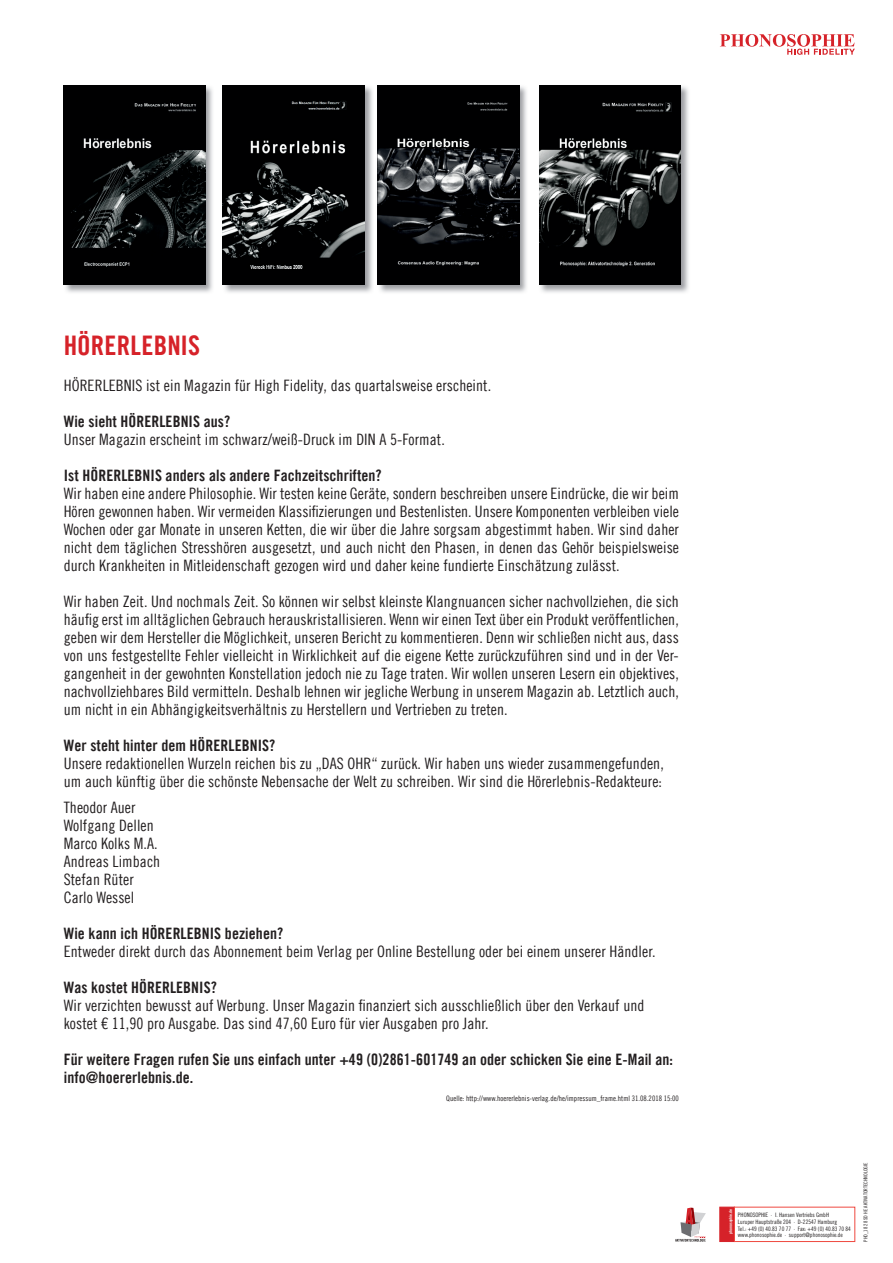
<style>
.page{position:relative;width:893px;height:1263px;background:#fff}
.page>*{position:absolute;margin:0;border:0;box-sizing:border-box;transform-origin:0 0}
.t1{font:27px "Trade Gothic LT Com Bd Cn 20";letter-spacing:.005em;color:#d62229}
.t2{font:15.75px/18px "Trade Gothic LT Com Cn 18";letter-spacing:.005em;color:#231f20}
.t3{font:15.75px/18px "Trade Gothic LT Com Bd Cn 20";letter-spacing:.005em;color:#231f20}
.t4{font:7.5px "Trade Gothic LT Com Cn 18";letter-spacing:.005em;color:#231f20}
.t5{font:6px/6.6px "Trade Gothic LT Com Cn 18";color:#231f20}
.t6{font:5.25px "Trade Gothic LT Com Cn 18";color:#231f20}
.t7{font:4.2px "Trade Gothic LT Com Bd Cn 20";color:#fff}
</style>
<div class="page">
<div style="left:720px;top:1207px;width:14px;height:34px;background:#d62229"></div>
<svg style="left:675px;top:1207px;width:31px;height:34px"></svg>
<svg style="left:720px;top:34px;width:135px;height:21px"></svg>
<img style="left:63px;top:85px;width:150px;height:208px">
<img style="left:64px;top:85px;width:141px;height:200px">
<img style="left:224px;top:85px;width:149px;height:208px">
<img style="left:223px;top:85px;width:141px;height:200px">
<img style="left:377px;top:85px;width:150px;height:208px">
<img style="left:378px;top:85px;width:141px;height:200px">
<img style="left:540px;top:85px;width:149px;height:208px">
<img style="left:539px;top:85px;width:141px;height:200px">
<h1 class="t1" style="left:64px;top:329px;width:138px">HÖRERLEBNIS</h1>
<p class="t2" style="left:64px;top:377px;width:429px">HÖRERLEBNIS ist ein Magazin für High Fidelity, das quartalsweise erscheint.</p>
<p class="t3" style="left:64px;top:413px;width:168px">Wie sieht HÖRERLEBNIS aus?</p>
<p class="t2" style="left:64px;top:431px;width:383px">Unser Magazin erscheint im schwarz/weiß-Druck im DIN A 5-Format.</p>
<p class="t3" style="left:64px;top:467px;width:319px">Ist HÖRERLEBNIS anders als andere Fachzeitschriften?</p>
<p class="t2" style="left:64px;top:485px;width:617px;text-align:justify">Wir haben eine andere Philosophie. Wir testen keine Geräte, sondern beschreiben unsere Eindrücke, die wir beim Hören gewonnen haben. Wir vermeiden Klassifizierungen und Bestenlisten. Unsere Komponenten verbleiben viele Wochen oder gar Monate in unseren Ketten, die wir über die Jahre sorgsam abgestimmt haben. Wir sind daher nicht dem täglichen Stresshören ausgesetzt, und auch nicht den Phasen, in denen das Gehör beispielsweise durch Krankheiten in Mitleidenschaft gezogen wird und daher keine fundierte Einschätzung zulässt.</p>
<p class="t2" style="left:64px;top:593px;width:617px;text-align:justify">Wir haben Zeit. Und nochmals Zeit. So können wir selbst kleinste Klangnuancen sicher nachvollziehen, die sich häufig erst im alltäglichen Gebrauch herauskristallisieren. Wenn wir einen Text über ein Produkt veröffentlichen, geben wir dem Hersteller die Möglichkeit, unseren Bericht zu kommentieren. Denn wir schließen nicht aus, dass von uns festgestellte Fehler vielleicht in Wirklichkeit auf die eigene Kette zurückzuführen sind und in der Ver&shy;gangenheit in der gewohnten Konstellation jedoch nie zu Tage traten. Wir wollen unseren Lesern ein objektives, nachvollziehbares Bild vermitteln. Deshalb lehnen wir jegliche Werbung in unserem Magazin ab. Letztlich auch, um nicht in ein Abhängigkeitsverhältnis zu Herstellern und Vertrieben zu treten.</p>
<p class="t3" style="left:64px;top:737px;width:213px">Wer steht hinter dem HÖRERLEBNIS?</p>
<p class="t2" style="left:64px;top:755px;width:602px">Unsere redaktionellen Wurzeln reichen bis zu „DAS OHR“ zurück. Wir haben uns wieder zusammengefunden, um auch künftig über die schönste Nebensache der Welt zu schreiben. Wir sind die Hörerlebnis-Redakteure:</p>
<p class="t2" style="left:64px;top:798px;width:98px">Theodor Auer<br>Wolfgang Dellen<br>Marco Kolks M.A.<br>Andreas Limbach<br>Stefan Rüter<br>Carlo Wessel</p>
<p class="t3" style="left:64px;top:924px;width:221px">Wie kann ich HÖRERLEBNIS beziehen?</p>
<p class="t2" style="left:64px;top:942px;width:593px">Entweder direkt durch das Abonnement beim Verlag per Online Bestellung oder bei einem unserer Händler.</p>
<p class="t3" style="left:64px;top:978px;width:155px">Was kostet HÖRERLEBNIS?</p>
<p class="t2" style="left:64px;top:996px;width:582px">Wir verzichten bewusst auf Werbung. Unser Magazin finanziert sich ausschließlich über den Verkauf und kostet € 11,90 pro Ausgabe. Das sind 47,60 Euro für vier Ausgaben pro Jahr.</p>
<p class="t3" style="left:64px;top:1050px;width:611px">Für weitere Fragen rufen Sie uns einfach unter +49 (0)2861-601749 an oder schicken Sie eine E-Mail an: info@hoererlebnis.de.</p>
<p class="t4" style="left:446px;top:1094px;width:234px">Quelle: http://www.hoererlebnis-verlag.de/he/impressum_frame.html 31.08.2018 15:00</p>
<p class="t7" style="left:728px;top:1233px;width:26px;rotate:-90deg">phonosophie.de</p>
<p class="t5" style="left:738px;top:1212px;width:115px">PHONOSOPHIE · I. Hansen Vertriebs GmbH<br>Luruper Hauptstraße 204 · D-22547 Hamburg<br>Tel.: +49 (0) 40.83 70 77 · Fax: +49 (0) 40.83 70 84 www.phonosophie.de · support@phonosophie.de</p>
<p class="t6" style="left:862px;top:1242px;width:81px;rotate:-90deg">PHO_18 28 SD HE AKTIVATORTECHNOLOGIE</p>
</div>
